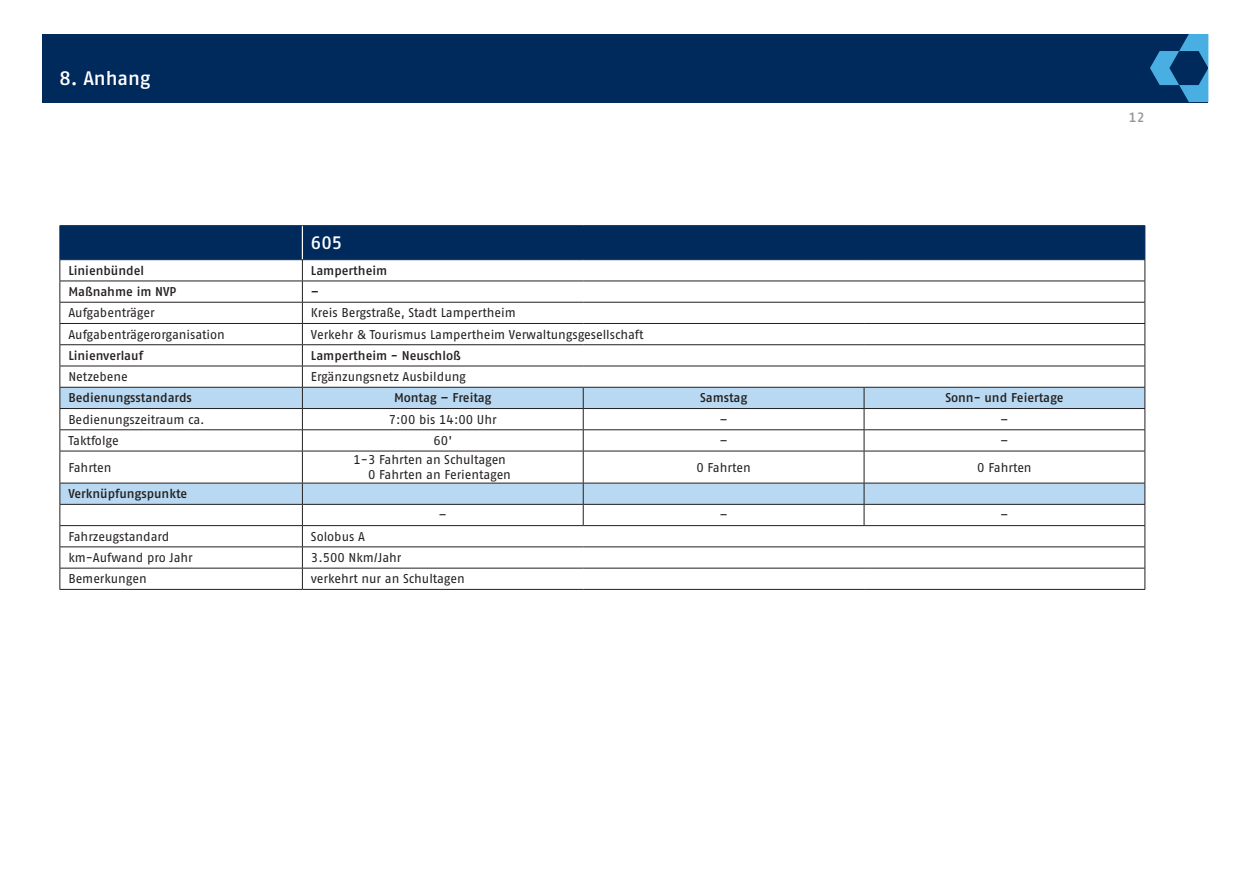
<style>
.page{position:relative;width:1251px;height:893px;background:#fff}
.page>*{position:absolute;margin:0;border:0;box-sizing:border-box;transform-origin:0 0}
.t1{font:19.5px "Fago No Med Tf";color:#fff}
.t2{font:18px "Fago No Med Tf";color:#fff}
.t3{font:13.5px "Fago No Med Tf";color:#939598}
.t4{font:12.75px/14.4px "Fago No Regular Tf";letter-spacing:-.005em;color:#231f20}
.t5{font:12.75px "Fago No Med Tf";letter-spacing:-.005em;color:#231f20}
.s1{color:#fff}
</style>
<div class="page">
<div style="left:43px;top:34px;width:1165px;height:68px;background:#00295c"></div>
<svg style="left:1150px;top:34px;width:58px;height:68px"></svg>
<svg style="left:61px;top:505px;width:1083px;height:84px"></svg>
<svg style="left:61px;top:452px;width:1083px;height:52px"></svg>
<hr style="left:60px;top:451px;width:242px;height:1px;background:#231f20">
<hr style="left:60px;top:451px;width:1px;height:32px;background:#231f20">
<hr style="left:302px;top:451px;width:281px;height:1px;background:#231f20">
<hr style="left:583px;top:451px;width:280px;height:1px;background:#231f20">
<hr style="left:863px;top:451px;width:281px;height:1px;background:#231f20">
<hr style="left:60px;top:483px;width:242px;height:1px;background:#231f20">
<hr style="left:302px;top:483px;width:281px;height:1px;background:#231f20">
<hr style="left:583px;top:483px;width:280px;height:1px;background:#231f20">
<hr style="left:863px;top:483px;width:281px;height:1px;background:#231f20">
<hr style="left:60px;top:504px;width:242px;height:1px;background:#231f20">
<hr style="left:302px;top:504px;width:281px;height:1px;background:#231f20">
<hr style="left:583px;top:504px;width:280px;height:1px;background:#231f20">
<hr style="left:863px;top:504px;width:281px;height:1px;background:#231f20">
<hr style="left:60px;top:525px;width:242px;height:1px;background:#231f20">
<hr style="left:302px;top:525px;width:281px;height:1px;background:#231f20">
<hr style="left:583px;top:525px;width:280px;height:1px;background:#231f20">
<hr style="left:863px;top:525px;width:281px;height:1px;background:#231f20">
<hr style="left:60px;top:547px;width:242px;height:1px;background:#231f20">
<hr style="left:302px;top:547px;width:281px;height:1px;background:#231f20">
<hr style="left:583px;top:547px;width:280px;height:1px;background:#231f20">
<hr style="left:863px;top:547px;width:281px;height:1px;background:#231f20">
<hr style="left:60px;top:568px;width:242px;height:1px;background:#231f20">
<svg style="left:60px;top:483px;width:1px;height:106px"></svg>
<hr style="left:302px;top:568px;width:281px;height:1px;background:#231f20">
<hr style="left:583px;top:568px;width:280px;height:1px;background:#231f20">
<hr style="left:863px;top:568px;width:281px;height:1px;background:#231f20">
<hr style="left:60px;top:589px;width:242px;height:1px;background:#231f20">
<hr style="left:302px;top:589px;width:281px;height:1px;background:#231f20">
<hr style="left:583px;top:589px;width:280px;height:1px;background:#231f20">
<hr style="left:863px;top:589px;width:281px;height:1px;background:#231f20">
<hr style="left:583px;top:451px;width:1px;height:32px;background:#231f20">
<hr style="left:863px;top:451px;width:1px;height:32px;background:#231f20">
<hr style="left:1144px;top:451px;width:1px;height:32px;background:#231f20">
<svg style="left:583px;top:483px;width:1px;height:42px"></svg>
<svg style="left:863px;top:483px;width:1px;height:42px"></svg>
<svg style="left:1144px;top:483px;width:1px;height:106px"></svg>
<svg style="left:60px;top:226px;width:1085px;height:225px"></svg>
<hr style="left:302px;top:451px;width:1px;height:32px;background:#231f20">
<svg style="left:302px;top:483px;width:1px;height:106px"></svg>
<hr style="left:60px;top:225px;width:242px;height:1px;background:#00295c">
<hr style="left:60px;top:226px;width:1px;height:33px;background:#00295c">
<hr style="left:302px;top:225px;width:281px;height:1px;background:#00295c">
<hr style="left:583px;top:225px;width:280px;height:1px;background:#00295c">
<hr style="left:863px;top:225px;width:281px;height:1px;background:#00295c">
<hr style="left:1144px;top:226px;width:1px;height:33px;background:#00295c">
<hr style="left:60px;top:259px;width:242px;height:1px;background:#00295c">
<hr style="left:302px;top:259px;width:281px;height:1px;background:#00295c">
<hr style="left:583px;top:259px;width:280px;height:1px;background:#00295c">
<hr style="left:863px;top:259px;width:281px;height:1px;background:#00295c">
<h1 class="t1" style="left:60px;top:67px;width:92px">8. Anhang</h1>
<h2 class="t2" style="left:311px;top:232px;width:33px">605</h2>
<p class="t5" style="left:68px;top:263px;width:77px">Linienbündel</p>
<p class="t5" style="left:311px;top:263px;width:78px">Lampertheim</p>
<p class="t5" style="left:68px;top:284px;width:110px">Maßnahme im NVP</p>
<p class="t5" style="left:311px;top:284px;width:10px">–</p>
<p class="t4" style="left:68px;top:306px;width:88px">Aufgabenträger</p>
<p class="t4" style="left:311px;top:306px;width:206px">Kreis Bergstraße, Stadt Lampertheim</p>
<p class="t4" style="left:68px;top:327px;width:158px">Aufgabenträgerorganisation</p>
<p class="t4" style="left:311px;top:327px;width:334px">Verkehr &amp; Tourismus Lampertheim Verwaltungsgesellschaft</p>
<p class="t5" style="left:68px;top:348px;width:76px">Linienverlauf</p>
<p class="t5" style="left:311px;top:348px;width:151px">Lampertheim - Neuschloß</p>
<p class="t4" style="left:68px;top:369px;width:61px">Netzebene</p>
<p class="t4" style="left:311px;top:369px;width:156px">Ergänzungsnetz Ausbildung</p>
<p class="t5" style="left:68px;top:391px;width:125px">Bedienungsstandards</p>
<p class="t5" style="left:394px;top:391px;width:99px">Montag – Freitag</p>
<p class="t5" style="left:700px;top:391px;width:49px">Samstag</p>
<p class="t5" style="left:945px;top:391px;width:120px">Sonn- und Feiertage</p>
<p class="t4" style="left:68px;top:412px;width:138px">Bedienungszeitraum ca.</p>
<p class="t4" style="left:389px;top:412px;width:109px">7:00 bis 14:00 Uhr</p>
<p class="t4" style="left:719px;top:412px;width:10px">–</p>
<p class="t4" style="left:1000px;top:412px;width:10px">–</p>
<p class="t4" style="left:68px;top:433px;width:52px">Taktfolge</p>
<p class="t4" style="left:433px;top:433px;width:20px">60'</p>
<p class="t4" style="left:719px;top:433px;width:10px">–</p>
<p class="t4" style="left:1000px;top:433px;width:10px">–</p>
<p class="t4" style="left:68px;top:460px;width:45px">Fahrten</p>
<p class="t4" style="left:353px;top:453px;width:159px">1-3 Fahrten an Schultagen<br><span class="s1">1-</span>0 Fahrten an Ferientagen</p>
<p class="t4" style="left:696px;top:460px;width:56px">0 Fahrten</p>
<p class="t4" style="left:977px;top:460px;width:56px">0 Fahrten</p>
<p class="t5" style="left:68px;top:486px;width:120px">Verknüpfungspunkte</p>
<p class="t4" style="left:438px;top:508px;width:10px">–</p>
<p class="t4" style="left:719px;top:508px;width:10px">–</p>
<p class="t4" style="left:1000px;top:508px;width:10px">–</p>
<p class="t4" style="left:68px;top:529px;width:102px">Fahrzeugstandard</p>
<p class="t4" style="left:311px;top:529px;width:55px">Solobus A</p>
<p class="t4" style="left:68px;top:550px;width:126px">km-Aufwand pro Jahr</p>
<p class="t4" style="left:311px;top:550px;width:92px">3.500 Nkm/Jahr</p>
<p class="t4" style="left:68px;top:571px;width:80px">Bemerkungen</p>
<p class="t4" style="left:311px;top:571px;width:155px">verkehrt nur an Schultagen</p>
<p class="t3" style="left:1128px;top:110px;width:17px">12</p>
</div>
